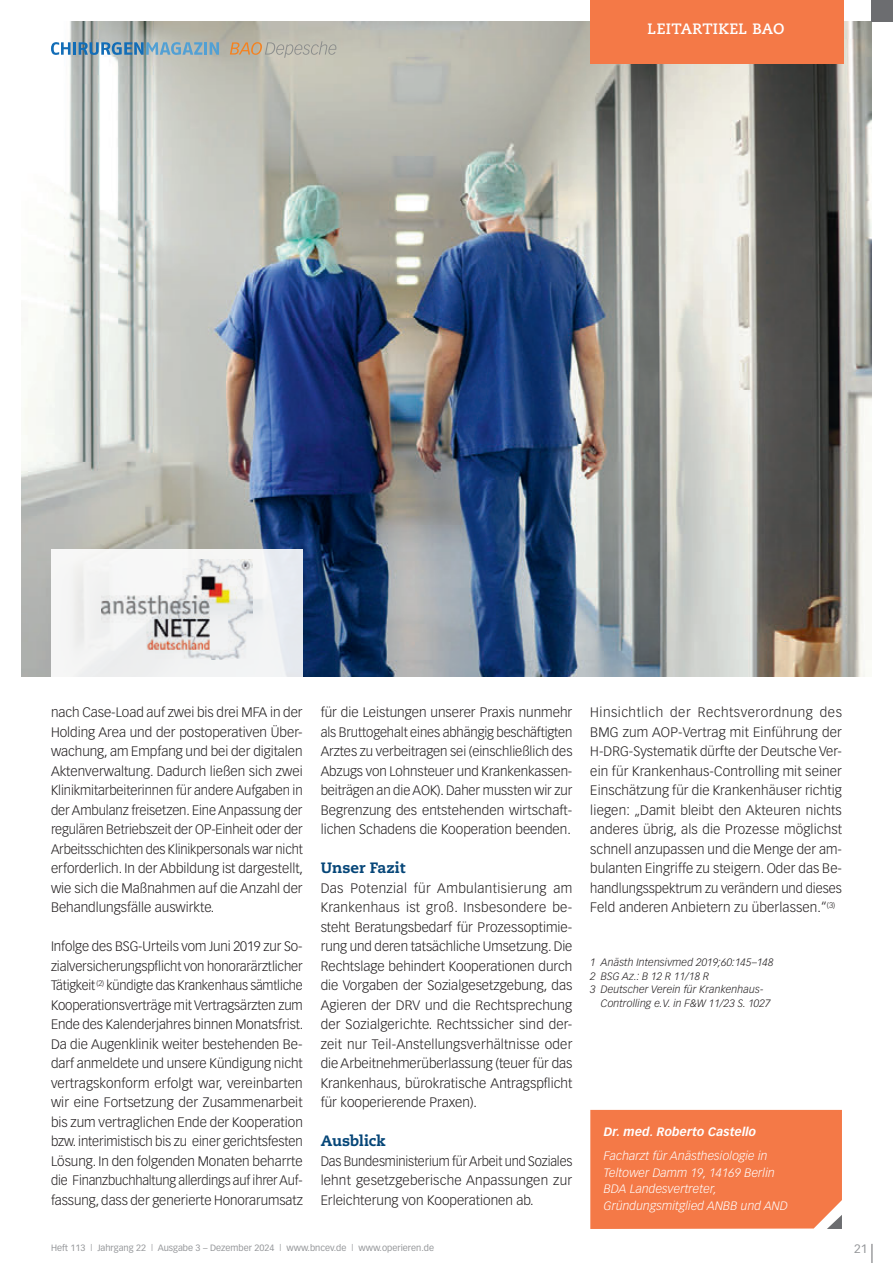
<style>
.page{position:relative;width:893px;height:1263px;background:#fff}
.page>*{position:absolute;margin:0;border:0;box-sizing:border-box;transform-origin:0 0}
.Zwischenhead{font:800 15px "Caecilia LT Pro 85";color:#064678}
.Highlighter{font:700 15px "Caecilia LT Pro 75";letter-spacing:.02em;color:#fff}
.copy{font:300 13.5px/19.5px "Vectora LT Pro";color:#231f20;text-align:justify}
.copy-2{font:300 13.5px/19.5px "Vectora LT Pro";color:#231f20;text-align:justify;scale:.95 1}
.Note{font:italic 300 12px/16.5px "Vectora LT Pro";letter-spacing:.01em;color:#fff}
.Note-2{font:italic 700 12px "Vectora LT Pro";letter-spacing:.01em;color:#fff}
.t1{font:12px "Vectora LT Pro";color:#95979a}
.Note-3{font:italic 300 10.5px/13.5px "Vectora LT Pro";letter-spacing:.01em;color:#231f20}
.t2{font:9px "Vectora LT Pro";color:#95979a}
.s1{font-weight:300;font-size:9.9px}
</style>
<div class="page">
<svg style="left:872px;top:1244px;width:1px;height:19px"></svg>
<img style="left:21px;top:21px;width:851px;height:655px">
<div style="left:590px;top:0;width:253px;height:64px;background:#f47947"></div>
<div style="left:872px;top:0;width:21px;height:21px;background:#6c6d70"></div>
<svg style="left:230px;top:41px;width:106px;height:17px;background:#bfb4a1"></svg>
<svg style="left:51px;top:42px;width:168px;height:13px;background:#77a3c0"></svg>
<div style="left:51px;top:550px;width:252px;height:128px;background:linear-gradient(to right,#f4f3f2,#eef0f3)"></div>
<img style="left:102px;top:560px;width:150px;height:99px">
<div style="left:590px;top:1110px;width:252px;height:119px;background:#f47947"></div>
<p class="Highlighter" style="left:647px;top:19px;width:138px">LEITARTIKEL BAO</p>
<p class="copy" style="left:51px;top:702px;width:254px">nach Case-Load auf zwei bis drei MFA in der Holding Area und der postoperativen Über&shy;wachung, am Empfang und bei der digitalen Aktenverwaltung. Dadurch ließen sich zwei Klinikmitarbeiterinnen für andere Aufgaben in der Ambulanz freisetzen. Eine Anpassung der regulären Betriebszeit der OP-Einheit oder der Arbeitsschichten des Klinikpersonals war nicht erforderlich. In der Abbildung ist dargestellt, wie sich die Maßnahmen auf die Anzahl der Behandlungsfälle auswirkte.</p>
<p class="copy" style="left:51px;top:936px;width:254px">Infolge des BSG-Urteils vom Juni 2019 zur So&shy;zialversicherungspflicht von honorarärztlicher Tätigkeit <sup>(2)</sup> kündigte das Krankenhaus sämtliche Kooperationsverträge mit Vertragsärzten zum Ende des Kalenderjahres binnen Monatsfrist.<br>Da die Augenklinik weiter bestehenden Be&shy;darf anmeldete und unsere Kündigung nicht vertragskonform erfolgt war, vereinbarten wir eine Fortsetzung der Zusammenarbeit bis zum vertraglichen Ende der Kooperation bzw. interimistisch bis zu einer gerichtsfesten Lösung. In den folgenden Monaten beharrte die Finanzbuchhaltung allerdings auf ihrer Auf&shy;fassung, dass der generierte Honorarumsatz</p>
<p class="copy" style="left:321px;top:702px;width:253px">für die Leistungen unserer Praxis nunmehr als Bruttogehalt eines abhängig beschäftigten Arztes zu verbeitragen sei (einschließlich des Abzugs von Lohnsteuer und Krankenkassen&shy;beiträgen an die AOK). Daher mussten wir zur Begrenzung des entstehenden wirtschaft&shy;lichen Schadens die Kooperation beenden.</p>
<p class="Zwischenhead" style="left:321px;top:857px;width:86px">Unser Fazit</p>
<p class="copy" style="left:321px;top:878px;width:253px">Das Potenzial für Ambulantisierung am Krankenhaus ist groß. Insbesondere be&shy;steht Beratungsbedarf für Prozessoptimie&shy;rung und deren tatsächliche Umsetzung. Die Rechtslage behindert Kooperationen durch die Vorgaben der Sozialgesetzgebung, das Agieren der DRV und die Rechtsprechung der Sozialgerichte. Rechtssicher sind der&shy;zeit nur Teil-Anstellungsverhältnisse oder die Arbeitnehmerüberlassung (teuer für das Krankenhaus, bürokratische Antragspflicht für kooperierende Praxen).</p>
<p class="Zwischenhead" style="left:321px;top:1130px;width:67px">Ausblick</p>
<p class="copy-2" style="left:321px;top:1151px;width:266px">Das Bundesministerium für Arbeit und Soziales lehnt gesetzgeberische Anpassungen zur Erleichterung von Kooperationen ab.</p>
<p class="copy" style="left:590px;top:702px;width:253px">Hinsichtlich der Rechtsverordnung des BMG zum AOP-Vertrag mit Einführung der H-DRG-Systematik dürfte der Deutsche Ver&shy;ein für Krankenhaus-Controlling mit seiner Einschätzung für die Krankenhäuser richtig liegen: „Damit bleibt den Akteuren nichts anderes übrig, als die Prozesse möglichst schnell anzupassen und die Menge der am&shy;bulanten Eingriffe zu steigern. Oder das Be&shy;handlungsspektrum zu verändern und dieses Feld anderen Anbietern zu überlassen.“<sup>(3)</sup></p>
<p class="Note-3" style="left:590px;top:955px;width:185px">1 Anästh Intensivmed 2019;60:145–148</p>
<p class="Note-3" style="left:590px;top:969px;width:120px">2 BSG Az.: B 12 R 11/18 R</p>
<p class="Note-3" style="left:601px;top:982px;width:171px;text-indent:-11px">3 Deutscher Verein für Krankenhaus-<br>Controlling e.V. in F&amp;W 11/23 S. 1027</p>
<p class="Note-2" style="left:604px;top:1125px;width:154px">Dr. med. Roberto Castello</p>
<p class="Note" style="left:604px;top:1148px;width:185px">Facharzt für Anästhesiologie in<br>Teltower Damm 19, 14169 Berlin<br>BDA Landesvertreter,<br>Gründungsmitglied ANBB und AND</p>
<p class="t2" style="left:51px;top:1242px;width:385px">Heft 113 <span class="s1">I</span> Jahrgang 22 <span class="s1">I</span> Ausgabe 3 – Dezember 2024 <span class="s1">I</span> www.bncev.de <span class="s1">I</span> www.operieren.de</p>
<p class="t1" style="left:854px;top:1242px;width:15px">21</p>
</div>
